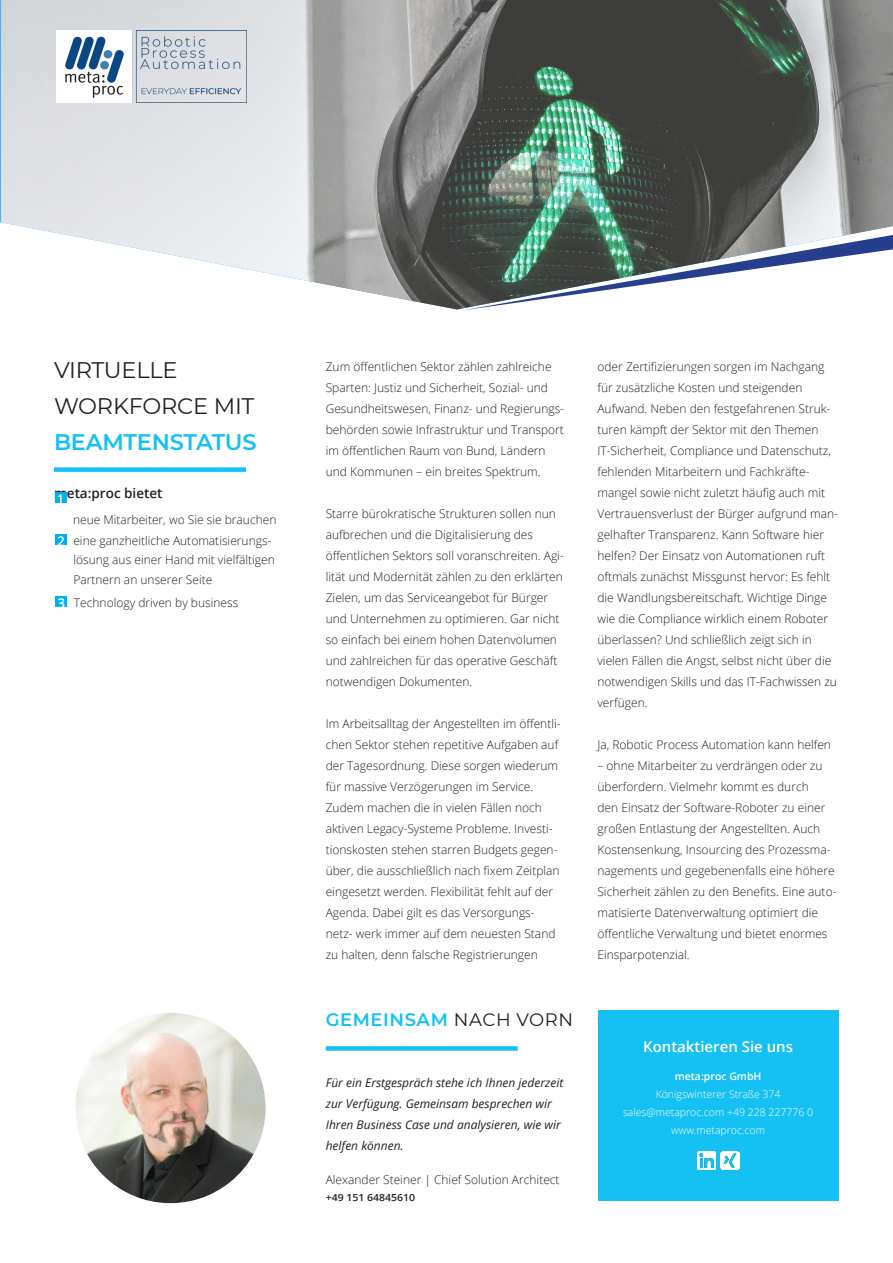
<style>
.page{position:relative;width:893px;height:1263px;background:#fff}
.page>*{position:absolute;margin:0;border:0;box-sizing:border-box;transform-origin:0 0}
.Heading_18_pt___All{font:22.5px "Montserrat";letter-spacing:-.01em;color:#231f20}
.Heading_18_pt___All-2{font:600 22.5px "Montserrat";letter-spacing:-.01em;color:#15c0f2}
.Heading_18_pt___All-3{font:600 18px "Montserrat";letter-spacing:.03em;color:#15c0f2}
.t1{font:600 15px "Open Sans";color:#fff}
.t2{font:600 13.5px "Open Sans";color:#231f20}
.t3{font:600 13.5px "Open Sans";color:#fff}
.t4{font:300 12px/21px "Open Sans";color:#231f20}
.t5{font:italic 12px/21px "Open Sans";color:#231f20}
.t6{font:600 12px "Open Sans";color:#fff}
.t7{font:300 10.5px "Open Sans";color:#fff}
.t8{font:600 10.5px "Open Sans";color:#fff}
.t9{font:600 9.75px "Open Sans";color:#231f20;scale:1.08 1}
.s1{font-weight:400;color:#231f20}
</style>
<div class="page">
<div style="left:54px;top:467px;width:192px;height:5px;background:#15c0f2"></div>
<img style="left:1px;top:0;width:892px;height:309px">
<div style="left:326px;top:1046px;width:192px;height:5px;background:#15c0f2"></div>
<div style="left:598px;top:1010px;width:241px;height:191px;background:#15c0f2"></div>
<img style="left:697px;top:1152px;width:19px;height:18px">
<img style="left:721px;top:1152px;width:18px;height:18px">
<img style="left:56px;top:30px;width:190px;height:73px">
<div style="left:55px;top:492px;width:11px;height:11px;background:#00aeef"></div>
<div style="left:55px;top:534px;width:11px;height:11px;background:#00aeef"></div>
<div style="left:55px;top:596px;width:12px;height:11px;background:#00aeef"></div>
<img style="left:75px;top:1013px;width:191px;height:190px;border-radius:95px">
<p class="Heading_18_pt___All" style="left:54px;top:355px;width:125px">VIRTUELLE</p>
<p class="Heading_18_pt___All" style="left:54px;top:391px;width:202px">WORKFORCE MIT</p>
<p class="Heading_18_pt___All-2" style="left:54px;top:426px;width:204px">BEAMTENSTATUS</p>
<p class="t2" style="left:54px;top:484px;width:110px">meta:proc bietet</p>
<p class="t4" style="left:73px;top:508px;width:205px">neue Mitarbeiter, wo Sie sie brauchen</p>
<p class="t6" style="left:57px;top:490px;width:8px">1</p>
<p class="t3" style="left:57px;top:532px;width:9px">2</p>
<p class="t4" style="left:73px;top:530px;width:203px;line-height:19.5px">eine ganzheitliche Automatisierungs&shy;lösung aus einer Hand mit vielfältigen<br>Partnern an unserer Seite</p>
<p class="t4" style="left:74px;top:591px;width:166px">Technology driven by business</p>
<p class="t3" style="left:57px;top:593px;width:9px">3</p>
<p class="t4" style="left:326px;top:355px;width:240px">Zum öffentlichen Sektor zählen zahlreiche Sparten: Justiz und Sicherheit, Sozial- und Gesundheitswesen, Finanz- und Regierungs&shy;behörden sowie Infrastruktur und Transport im öffentlichen Raum von Bund, Ländern und Kommunen – ein breites Spektrum.</p>
<p class="t4" style="left:326px;top:502px;width:240px">Starre bürokratische Strukturen sollen nun aufbrechen und die Digitalisierung des öffentlichen Sektors soll voranschreiten. Agi&shy;lität und Modernität zählen zu den erklärten Zielen, um das Serviceangebot für Bürger und Unternehmen zu optimieren. Gar nicht so einfach bei einem hohen Datenvolumen und zahlreichen für das operative Geschäft notwendigen Dokumenten.</p>
<p class="t4" style="left:326px;top:712px;width:236px">Im Arbeitsalltag der Angestellten im öffentli&shy;chen Sektor stehen repetitive Aufgaben auf der Tagesordnung. Diese sorgen wiederum für massive Verzögerungen im Service.<br>Zudem machen die in vielen Fällen noch aktiven Legacy-Systeme Probleme. Investi&shy;tionskosten stehen starren Budgets gegen&shy;über, die ausschließlich nach fixem Zeitplan eingesetzt werden. Flexibilität fehlt auf der Agenda. Dabei gilt es das Versorgungs&shy;netz- werk immer auf dem neuesten Stand zu halten, denn falsche Registrierungen</p>
<p class="Heading_18_pt___All-3" style="left:326px;top:1007px;width:249px">GEMEINSAM <span class="s1">NACH VORN</span></p>
<p class="t5" style="left:326px;top:1071px;width:239px">Für ein Erstgespräch stehe ich Ihnen jederzeit zur Verfügung. Gemeinsam besprechen wir Ihren Business Case und analysieren, wie wir helfen können.</p>
<p class="t4" style="left:326px;top:1169px;width:235px">Alexander Steiner | Chief Solution Architect</p>
<p class="t9" style="left:326px;top:1190px;width:84px">+49 151 64845610</p>
<p class="t4" style="left:597px;top:355px;width:242px">oder Zertifizierungen sorgen im Nachgang für zusätzliche Kosten und steigenden Aufwand. Neben den festgefahrenen Struk&shy;turen kämpft der Sektor mit den Themen IT-Sicherheit, Compliance und Datenschutz, fehlenden Mitarbeitern und Fachkräfte&shy;mangel sowie nicht zuletzt häufig auch mit Vertrauensverlust der Bürger aufgrund man&shy;gelhafter Transparenz. Kann Software hier helfen? Der Einsatz von Automationen ruft oftmals zunächst Missgunst hervor: Es fehlt die Wandlungsbereitschaft. Wichtige Dinge wie die Compliance wirklich einem Roboter überlassen? Und schließlich zeigt sich in vielen Fällen die Angst, selbst nicht über die notwendigen Skills und das IT-Fachwissen zu verfügen.</p>
<p class="t4" style="left:597px;top:733px;width:235px">Ja, Robotic Process Automation kann helfen</p>
<p class="t4" style="left:597px;top:754px;width:226px">– ohne Mitarbeiter zu verdrängen oder zu überfordern. Vielmehr kommt es durch</p>
<p class="t4" style="left:597px;top:796px;width:241px">den Einsatz der Software-Roboter zu einer großen Entlastung der Angestellten. Auch Kostensenkung, Insourcing des Prozessma&shy;nagements und gegebenenfalls eine höhere Sicherheit zählen zu den Benefits. Eine auto&shy;matisierte Datenverwaltung optimiert die öffentliche Verwaltung und bietet enormes Einsparpotenzial.</p>
<p class="t1" style="left:643px;top:1036px;width:152px">Kontaktieren Sie uns</p>
<p class="t8" style="left:675px;top:1069px;width:88px">meta:proc GmbH</p>
<p class="t7" style="left:656px;top:1087px;width:126px">Königswinterer Straße 374</p>
<p class="t7" style="left:623px;top:1105px;width:192px">sales@metaproc.com +49 228 227776 0</p>
<p class="t7" style="left:671px;top:1123px;width:95px">www.metaproc.com</p>
</div>
